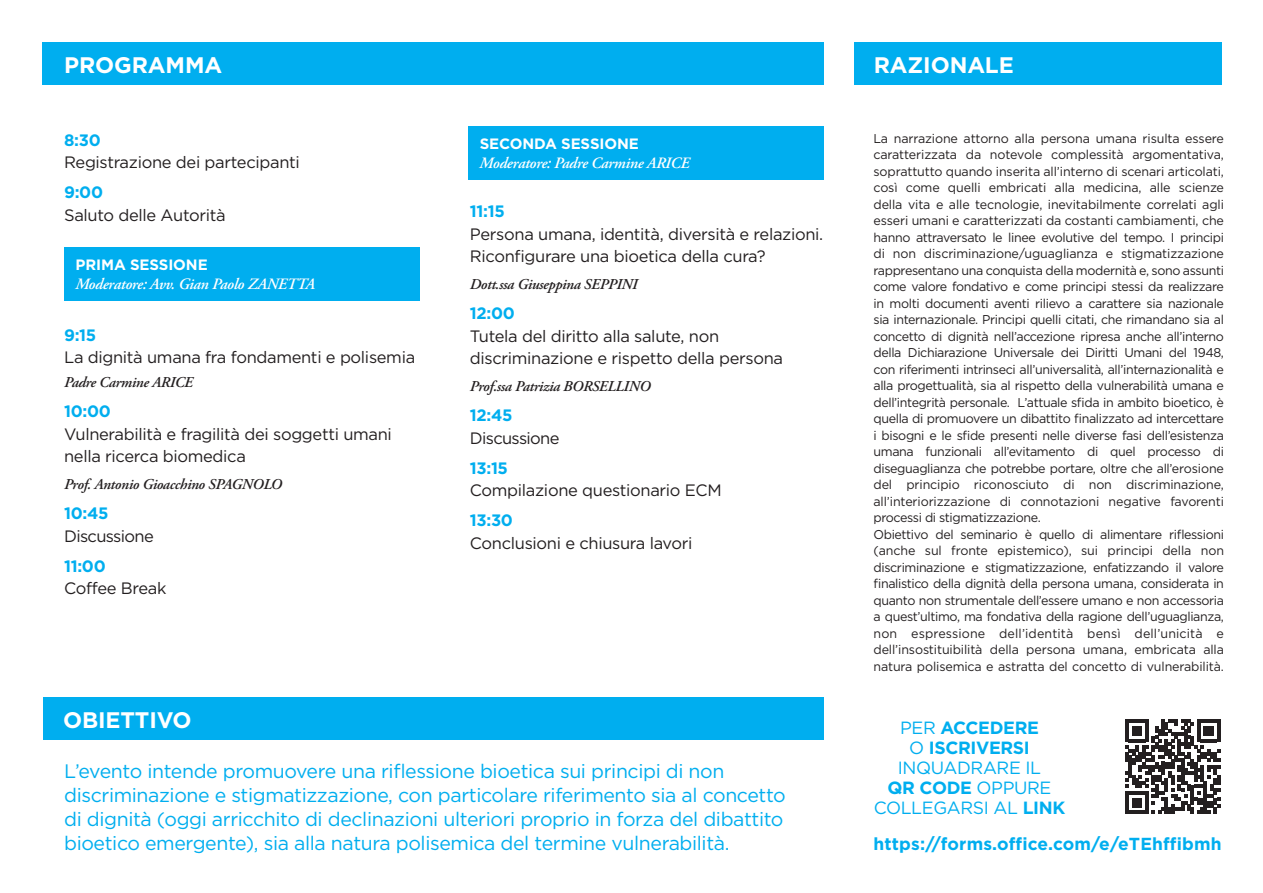
<style>
.page{position:relative;width:1263px;height:893px;background:#fff}
.page>*{position:absolute;margin:0;border:0;box-sizing:border-box;transform-origin:0 0}
.t1{font:700 22.5px "Gotham";letter-spacing:-.005em;color:#fff}
.t2{font:19.5px/24px "Gotham";letter-spacing:-.02em;color:#00aeef}
.t3{font:17.7px/20px "Gotham";letter-spacing:-.02em;color:#00aeef;text-align:center}
.t4{font:700 17.4px "Gotham";letter-spacing:.01em;color:#00aeef}
.t5{font:16.5px/22.5px "Gotham";letter-spacing:-.02em;color:#231f20}
.t6{font:700 16.5px "Gotham";letter-spacing:-.02em;color:#00aeef}
.t7{font:16.5px "Gotham";letter-spacing:-.04em;color:#231f20}
.t8{font:italic 600 15.75px "Adobe Garamond Pro";letter-spacing:-.02em;color:#fff}
.t9{font:italic 600 15px "Adobe Garamond Pro";letter-spacing:-.02em;color:#231f20}
.t10{font:700 15px "Gotham";letter-spacing:-.005em;color:#fff}
.t11{font:12.75px/16.5px "Gotham";letter-spacing:-.03em;color:#231f20}
.s1{font-weight:700}
</style>
<div class="page">
<div style="left:43px;top:43px;width:781px;height:42px;background:#00aeef"></div>
<div style="left:854px;top:43px;width:368px;height:42px;background:#00aeef"></div>
<div style="left:43px;top:698px;width:781px;height:42px;background:#00aeef"></div>
<svg style="left:1125px;top:719px;width:95px;height:95px"></svg>
<div style="left:468px;top:126px;width:356px;height:54px;background:#00aeef"></div>
<div style="left:64px;top:247px;width:355px;height:54px;background:#00aeef"></div>
<h1 class="t1" style="left:64px;top:52px;width:159px">PROGRAMMA</h1>
<h1 class="t1" style="left:874px;top:52px;width:142px">RAZIONALE</h1>
<p class="t6" style="left:64px;top:130px;width:38px">8:30</p>
<p class="t5" style="left:64px;top:151px;width:237px">Registrazione dei partecipanti</p>
<p class="t6" style="left:64px;top:183px;width:40px">9:00</p>
<p class="t5" style="left:64px;top:203px;width:163px">Saluto delle Autorità</p>
<p class="t10" style="left:75px;top:256px;width:134px">PRIMA SESSIONE</p>
<p class="t8" style="left:75px;top:275px;width:241px">Moderatore: Avv. Gian Paolo ZANETTA</p>
<p class="t6" style="left:64px;top:325px;width:34px">9:15</p>
<p class="t5" style="left:64px;top:346px;width:353px">La dignità umana fra fondamenti e polisemia</p>
<p class="t9" style="left:64px;top:374px;width:130px">Padre Carmine ARICE</p>
<p class="t6" style="left:64px;top:402px;width:48px">10:00</p>
<p class="t5" style="left:64px;top:422px;width:329px">Vulnerabilità e fragilità dei soggetti umani nella ricerca biomedica</p>
<p class="t9" style="left:64px;top:476px;width:219px">Prof. Antonio Gioacchino SPAGNOLO</p>
<p class="t6" style="left:64px;top:504px;width:46px">10:45</p>
<p class="t7" style="left:64px;top:527px;width:91px">Discussione</p>
<p class="t6" style="left:64px;top:556px;width:43px">11:00</p>
<p class="t5" style="left:64px;top:577px;width:104px">Coffee Break</p>
<h1 class="t1" style="left:63px;top:707px;width:130px">OBIETTIVO</h1>
<p class="t10" style="left:480px;top:135px;width:161px">SECONDA SESSIONE</p>
<p class="t8" style="left:480px;top:154px;width:212px">Moderatore: Padre Carmine ARICE</p>
<p class="t6" style="left:470px;top:202px;width:36px">11:15</p>
<p class="t5" style="left:470px;top:222px;width:355px">Persona umana, identità, diversità e relazioni.<br>Riconfigurare una bioetica della cura?</p>
<p class="t9" style="left:470px;top:276px;width:169px">Dott.ssa Giuseppina SEPPINI</p>
<p class="t6" style="left:470px;top:304px;width:46px">12:00</p>
<p class="t5" style="left:470px;top:324px;width:315px">Tutela del diritto alla salute, non discriminazione e rispetto della persona</p>
<p class="t9" style="left:470px;top:378px;width:182px">Prof.ssa Patrizia BORSELLINO</p>
<p class="t6" style="left:470px;top:406px;width:44px">12:45</p>
<p class="t7" style="left:470px;top:429px;width:91px">Discussione</p>
<p class="t6" style="left:470px;top:458px;width:40px">13:15</p>
<p class="t5" style="left:470px;top:479px;width:253px">Compilazione questionario ECM</p>
<p class="t6" style="left:470px;top:511px;width:45px">13:30</p>
<p class="t5" style="left:470px;top:531px;width:224px">Conclusioni e chiusura lavori</p>
<p class="t2" style="left:64px;top:759px;width:723px">L’evento intende promuovere una riflessione bioetica sui principi di non discriminazione e stigmatizzazione, con particolare riferimento sia al concetto di dignità (oggi arricchito di declinazioni ulteriori proprio in forza del dibattito bioetico emergente), sia alla natura polisemica del termine vulnerabilità.</p>
<p class="t11" style="left:873px;top:130px;width:352px">La narrazione attorno alla persona umana risulta essere caratterizzata da notevole complessità argomentativa, soprattutto quando inserita all’interno di scenari articolati, così come quelli embricati alla medicina, alle scienze della vita e alle tecnologie, inevitabilmente correlati agli esseri umani e caratterizzati da costanti cambiamenti, che hanno attraversato le linee evolutive del tempo. I principi di non discriminazione/uguaglianza e stigmatizzazione rappresentano una conquista della modernità e, sono assunti come valore fondativo e come principi stessi da realizzare in molti documenti aventi rilievo a carattere sia nazionale sia internazionale. Principi quelli citati, che rimandano sia al concetto di dignità nell’accezione ripresa anche all’interno della Dichiarazione Universale dei Diritti Umani del 1948, con riferimenti intrinseci all’universalità, all’internazionalità e alla progettualità, sia al rispetto della vulnerabilità umana e dell’integrità personale. L’attuale sfida in ambito bioetico, è quella di promuovere un dibattito finalizzato ad intercettare i bisogni e le sfide presenti nelle diverse fasi dell’esistenza umana funzionali all’evitamento di quel processo di diseguaglianza che potrebbe portare, oltre che all’erosione del principio riconosciuto di non discriminazione, all’interiorizzazione di connotazioni negative favorenti processi di stigmatizzazione.<br>Obiettivo del seminario è quello di alimentare riflessioni (anche sul fronte epistemico), sui principi della non discriminazione e stigmatizzazione, enfatizzando il valore finalistico della dignità della persona umana, considerata in quanto non strumentale dell’essere umano e non accessoria a quest’ultimo, ma fondativa della ragione dell’uguaglianza, non espressione dell’identità bensì dell’unicità e dell’insostituibilità della persona umana, embricata alla natura polisemica e astratta del concetto di vulnerabilità.</p>
<h3 class="t3" style="left:874px;top:718px;width:193px">PER <span class="s1">ACCEDERE<br></span>O <span class="s1">ISCRIVERSI<br></span>INQUADRARE IL<br><span class="s1">QR CODE</span> OPPURE<br>COLLEGARSI AL <span class="s1">LINK</span></h3>
<h3 class="t4" style="left:873px;top:834px;width:350px">https://forms.office.com/e/eTEhffibmh</h3>
</div>
